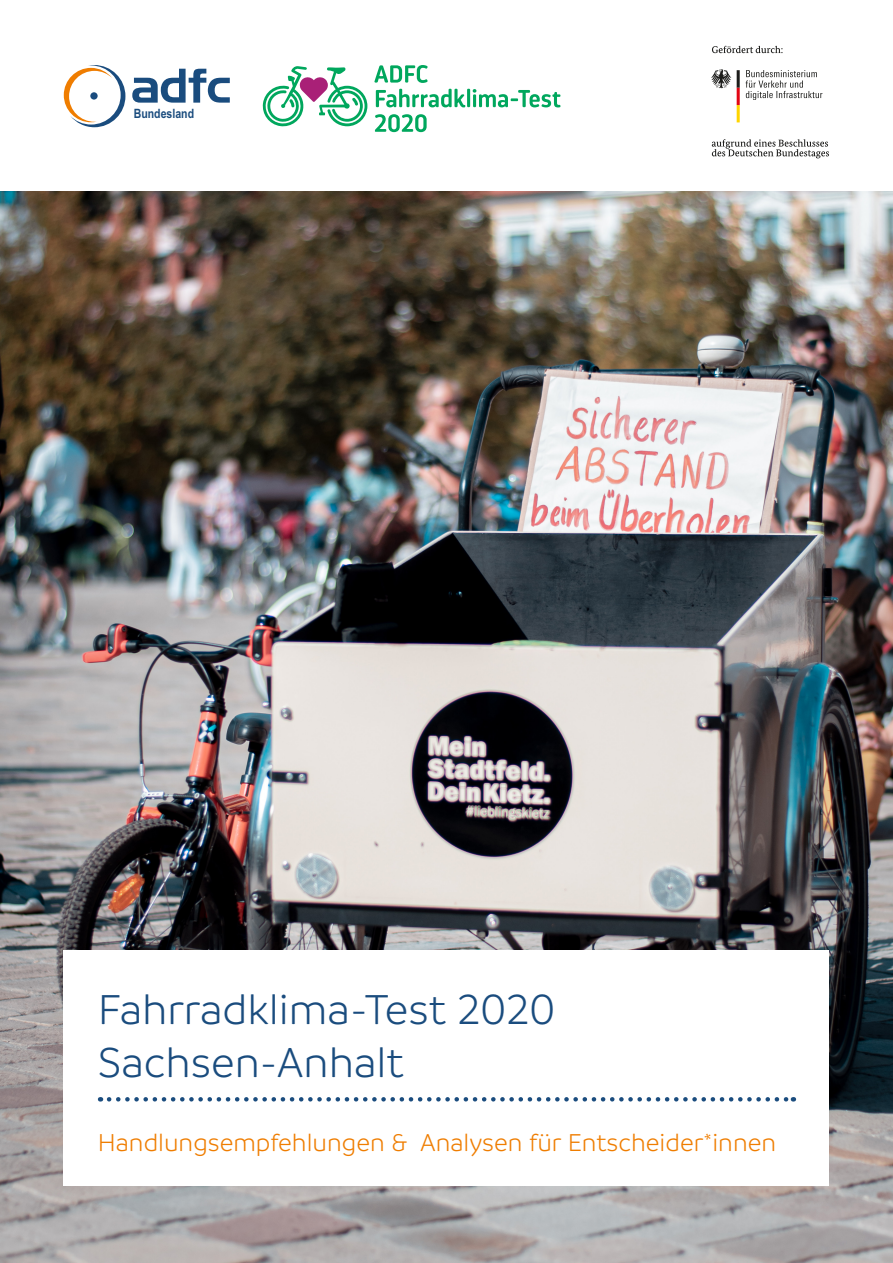
<style>
.page{position:relative;width:893px;height:1263px;background:#fff}
.page>*{position:absolute;margin:0;border:0;box-sizing:border-box;transform-origin:0 0}
.t1{font:300 45px/52.5px "Branding";color:#1a4c7e}
.t2{font:300 26.25px "Branding";color:#ef7d00}
.t3{font:700 12.9px "Arial Narrow";color:#1a4c7e}
</style>
<div class="page">
<img style="left:0;top:191px;width:893px;height:1072px">
<svg style="left:132px;top:69px;width:98px;height:34px"></svg>
<svg style="left:64px;top:65px;width:61px;height:62px"></svg>
<div style="left:90px;top:92px;width:8px;height:8px;background:#1a4c7e;border-radius:50%"></div>
<svg style="left:374px;top:65px;width:54px;height:18px"></svg>
<svg style="left:376px;top:89px;width:89px;height:18px"></svg>
<hr style="left:467px;top:89px;width:3px;height:18px;background:#00a75d">
<svg style="left:473px;top:89px;width:87px;height:18px"></svg>
<svg style="left:375px;top:114px;width:52px;height:18px"></svg>
<svg style="left:263px;top:66px;width:104px;height:61px"></svg>
<svg style="left:711px;top:46px;width:118px;height:112px"></svg>
<div style="left:64px;top:950px;width:765px;height:235px;background:#fff"></div>
<svg style="left:109px;top:1097px;width:685px;height:4px"></svg>
<p class="t3" style="left:134px;top:106px;width:62px">Bundesland</p>
<p class="t1" style="left:98px;top:984px;width:459px">Fahrradklima-Test 2020<br>Sachsen-Anhalt</p>
<p class="t2" style="left:98px;top:1129px;width:680px">Handlungsempfehlungen &amp; Analysen für Entscheider*innen</p>
</div>
